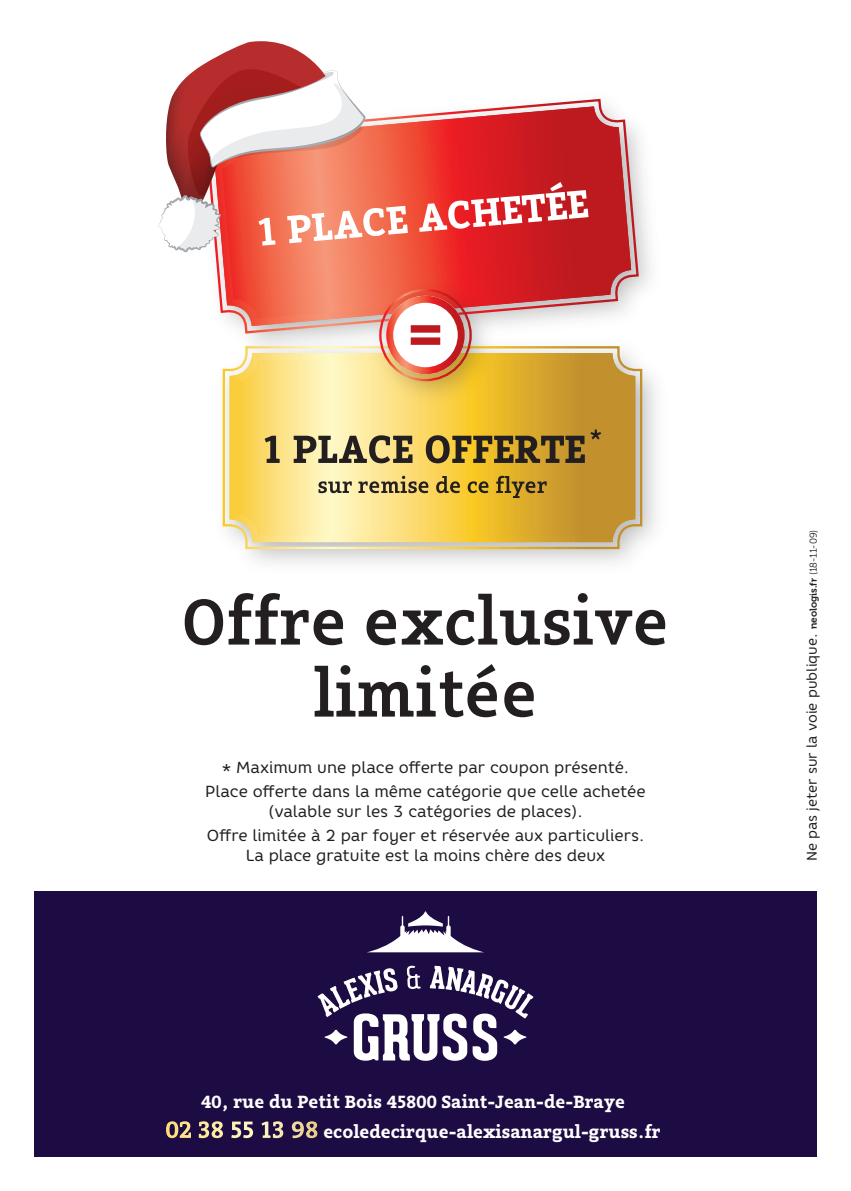
<style>
.page{position:relative;width:851px;height:1191px;background:#fff}
.page>*{position:absolute;margin:0;border:0;box-sizing:border-box;transform-origin:0 0}
.t1{font:700 18px/30px "Arventa Std Slab";color:#fff;text-align:center}
.t2{font:16px/24px "Core Rhino 45";color:#231f20;text-align:center}
.t3{font:14px "Core Rhino 45";color:#231f20}
.s1{font-size:24px}
.s2{font-family:"Museo 700";font-size:10px}
.s3{font-family:"Museo 300";font-size:10px}
</style>
<div class="page">
<div style="left:197px;top:88px;width:468px;height:271px;background:#231f20;opacity:.3"></div>
<svg style="left:206px;top:98px;width:434px;height:237px"></svg>
<svg style="left:211px;top:103px;width:424px;height:227px;background:#de6b64"></svg>
<div style="left:212px;top:335px;width:457px;height:241px;background:#231f20;opacity:.3"></div>
<svg style="left:221px;top:345px;width:422px;height:205px;background:#e8c86d"></svg>
<div style="left:229px;top:353px;width:406px;height:189px;border:7px solid #fff;border-radius:22px"></div>
<div style="left:34px;top:891px;width:782px;height:266px;background:#1d0b43"></div>
<svg style="left:318px;top:476px;width:228px;height:22px;background:#c1a653"></svg>
<svg style="left:264px;top:429px;width:337px;height:34px;background:#a38c4b"></svg>
<div style="left:369px;top:278px;width:129px;height:129px;background:#231f20;opacity:.3"></div>
<svg style="left:386px;top:296px;width:78px;height:78px"></svg>
<div style="left:379px;top:289px;width:92px;height:92px;border:2px solid #fff;border-radius:50%"></div>
<div style="left:386px;top:296px;width:78px;height:78px;border:7px solid #fff;border-radius:50%"></div>
<svg style="left:410px;top:325px;width:30px;height:20px"></svg>
<svg style="left:314px;top:664px;width:219px;height:53px"></svg>
<svg style="left:185px;top:593px;width:480px;height:52px"></svg>
<svg style="left:317px;top:965px;width:216px;height:95px"></svg>
<svg style="left:368px;top:911px;width:115px;height:41px"></svg>
<svg style="left:158px;top:41px;width:430px;height:211px"></svg>
<p class="t2" style="left:205px;top:755px;width:442px">* Maximum une place offerte par coupon présenté.<br>Place offerte dans la même catégorie que celle achetée</p>
<p class="t2" style="left:207px;top:799px;width:439px">(valable sur les 3 catégories de places).<br>Offre limitée à 2 par foyer et réservée aux particuliers.</p>
<p class="t2" style="left:245px;top:843px;width:361px">La place gratuite est la moins chère des deux</p>
<p class="t1" style="left:165px;top:1087px;width:496px">40, rue du Petit Bois 45800 Saint-Jean-de-Braye<br><span class="s1">02 38 55 13 98</span> ecoledecirque-alexisanargul-gruss.fr</p>
<p class="t3" style="left:803px;top:861px;width:333px;rotate:-90deg">Ne pas jeter sur la voie publique. <span class="s2">neologis.fr</span> <span class="s3">(18-11-09)</span></p>
</div>
